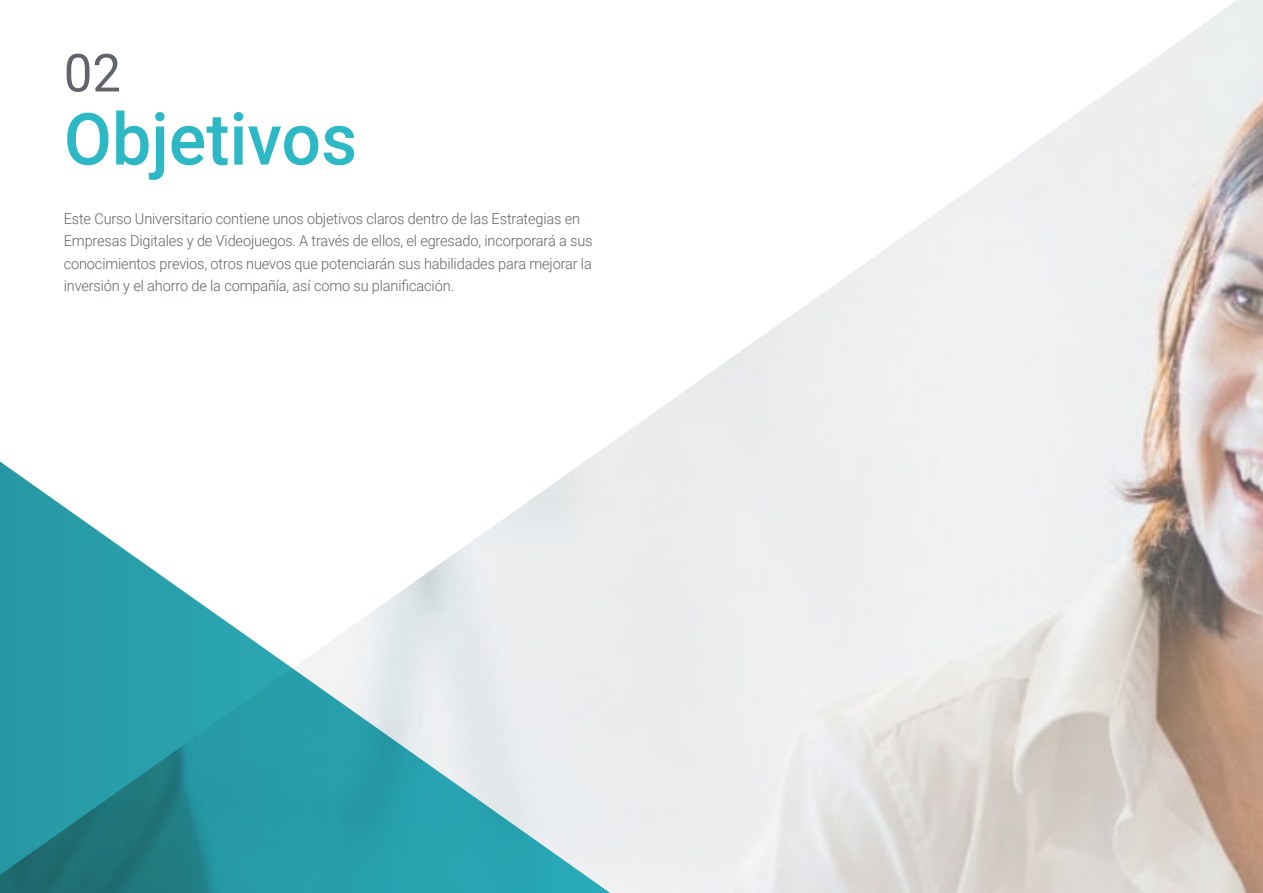
<style>
.page{position:relative;width:1263px;height:893px;background:#fff}
.page>*{position:absolute;margin:0;border:0;box-sizing:border-box;transform-origin:0 0}
.t1{font:500 72px "Roboto";color:#2db8c5}
.t2{font:52.5px "Roboto";color:#61646a}
.t3{font:300 15px/22.5px "Roboto";letter-spacing:-.01em;color:#61646a}
</style>
<div class="page">
<img style="left:607px;top:0;width:656px;height:893px">
<svg style="left:0;top:446px;width:640px;height:447px"></svg>
<h2 class="t2" style="left:64px;top:36px;width:59px">02</h2>
<h1 class="t1" style="left:64px;top:89px;width:295px">Objetivos</h1>
<p class="t3" style="left:64px;top:207px;width:530px">Este Curso Universitario contiene unos objetivos claros dentro de las Estrategias en Empresas Digitales y de Videojuegos. A través de ellos, el egresado, incorporará a sus conocimientos previos, otros nuevos que potenciarán sus habilidades para mejorar la inversión y el ahorro de la compañía, así como su planificación.</p>
</div>
